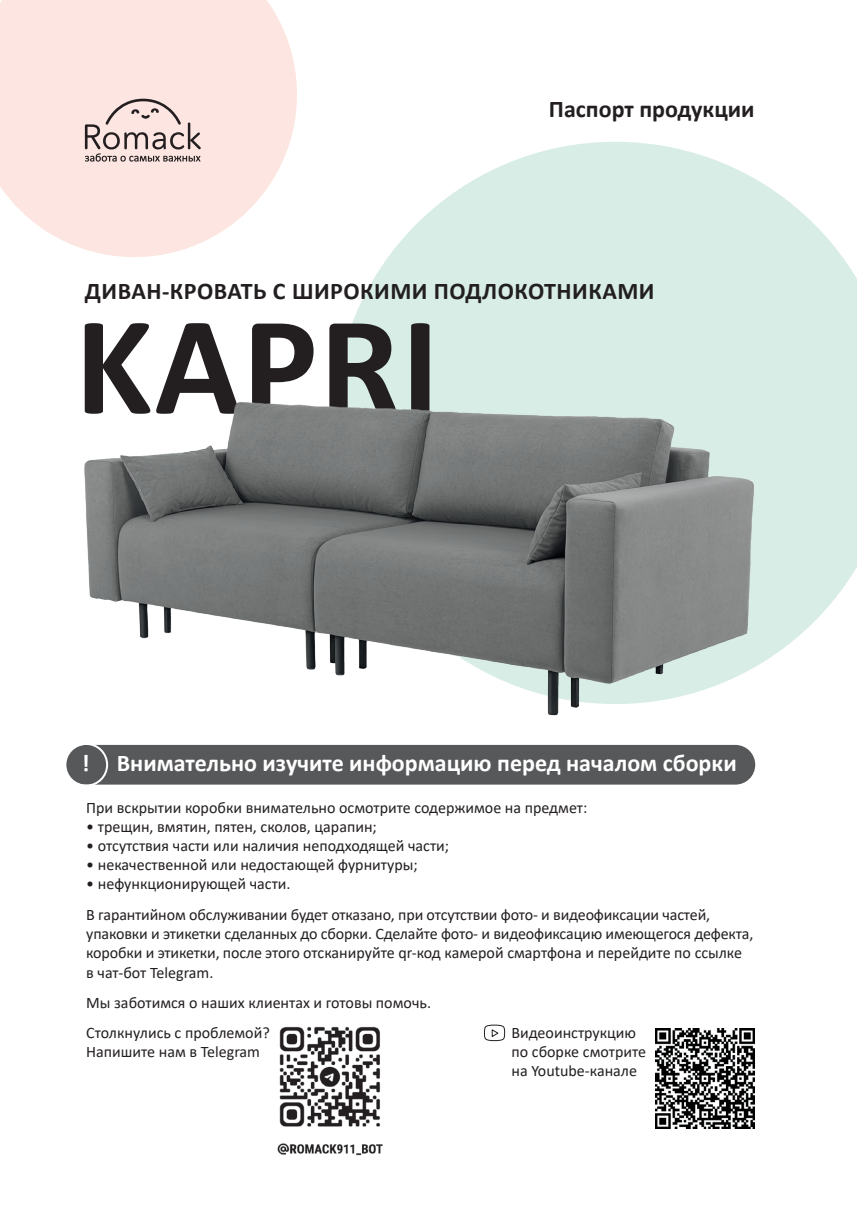
<style>
.page{position:relative;width:857px;height:1225px;background:#fff}
.page>*{position:absolute;margin:0;border:0;box-sizing:border-box;transform-origin:0 0}
.t1{font:700 142px "Calibri";letter-spacing:.01em;color:#231f20}
.t2{font:700 24px "Calibri";color:#fff}
.t3{font:700 24px "Calibri";letter-spacing:.02em;color:#231f20}
.t4{font:700 24px "Calibri";color:#231f20}
.t5{font:16px/19.2px "Calibri";color:#231f20}
</style>
<div class="page">
<svg style="left:0;top:0;width:297px;height:257px;background:#fde9e5"></svg>
<svg style="left:351px;top:142px;width:505px;height:506px;fill:#d7ede6"></svg>
<svg style="left:85px;top:99px;width:116px;height:63px;background:#d3bfbc"></svg>
<img style="left:84px;top:325px;width:700px;height:452px">
<div style="left:65px;top:745px;width:689px;height:39px;background:#57585a;border-radius:20px"></div>
<div style="left:64px;top:743px;width:44px;height:43px;border:2px solid #fff;border-radius:50%"></div>
<img style="left:277px;top:1026px;width:106px;height:130px">
<img style="left:655px;top:1028px;width:99px;height:100px">
<svg style="left:484px;top:1024px;width:22px;height:17px"></svg>
<h2 class="t4" style="left:548px;top:92px;width:207px">Паспорт продукции</h2>
<h2 class="t3" style="left:85px;top:274px;width:571px">ДИВАН-КРОВАТЬ С ШИРОКИМИ ПОДЛОКОТНИКАМИ</h2>
<h1 class="t1" style="left:75px;top:266px;width:365px">KAPRI</h1>
<h2 class="t2" style="left:82px;top:746px;width:656px">! Внимательно изучите информацию перед началом сборки</h2>
<p class="t5" style="left:86px;top:797px;width:502px">При вскрытии коробки внимательно осмотрите содержимое на предмет:</p>
<p class="t5" style="left:86px;top:816px;width:292px">• трещин, вмятин, пятен, сколов, царапин;</p>
<p class="t5" style="left:86px;top:835px;width:364px">• отсутствия части или наличия неподходящей части;</p>
<p class="t5" style="left:86px;top:855px;width:333px">• некачественной или недостающей фурнитуры;</p>
<p class="t5" style="left:86px;top:868px;width:625px;line-height:30.6px">• нефункционирующей части.<br>В гарантийном обслуживании будет отказано, при отсутствии фото- и видеофиксации частей,</p>
<p class="t5" style="left:86px;top:923px;width:668px">упаковки и этикетки сделанных до сборки. Сделайте фото- и видеофиксацию имеющегося дефекта, коробки и этикетки, после этого отсканируйте qr-код камерой смартфона и перейдите по ссылке в чат-бот Telegram.</p>
<p class="t5" style="left:86px;top:987px;width:346px;line-height:30px">Мы заботимся о наших клиентах и готовы помочь.<br>Столкнулись с проблемой?</p>
<p class="t5" style="left:86px;top:1042px;width:175px">Напишите нам в Telegram</p>
<p class="t5" style="left:511px;top:1022px;width:136px">Видеоинструкцию по сборке смотрите на Youtube-канале</p>
</div>
